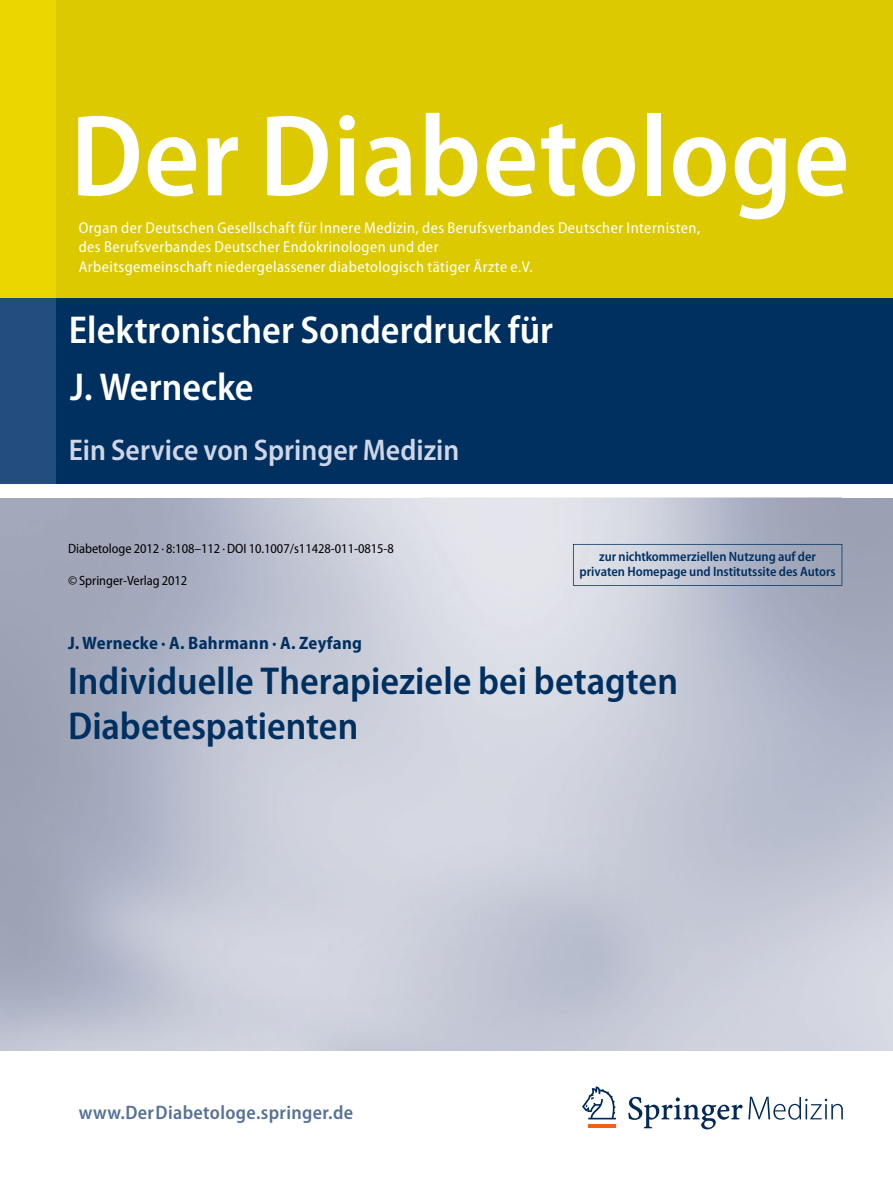
<style>
.page{position:relative;width:893px;height:1178px;background:#fff}
.page>*{position:absolute;margin:0;border:0;box-sizing:border-box;transform-origin:0 0}
.t1{font:600 semi-condensed 117px "Myriad Pro";letter-spacing:.01em;color:#fff}
.t2{font:600 semi-condensed 39px/45px "Myriad Pro";color:#003060}
.t3{font:600 semi-condensed 39px "Myriad Pro";color:#fff}
.t4{font:600 semi-condensed 30px "Myriad Pro";color:#d0d6e5}
.t5{font:600 semi-condensed 19.5px "Myriad Pro";letter-spacing:.02em;color:#55719a}
.t6{font:700 semi-condensed 18px "Myriad Pro";letter-spacing:.015em;color:#003060}
.t7{font:semi-condensed 15.75px/19.5px "Myriad Pro";letter-spacing:.03em;color:#fff}
.t8{font:600 semi-condensed 13.5px/15px "Myriad Pro";letter-spacing:-.005em;color:#003060;text-align:center}
.t9{font:semi-condensed 13.5px "Myriad Pro";color:#000}
</style>
<div class="page">
<div style="left:55px;top:298px;width:838px;height:185px;background:#003060"></div>
<div style="left:0;top:298px;width:55px;height:185px;background:#224d7c"></div>
<img style="left:0;top:497px;width:893px;height:553px">
<svg style="left:573px;top:544px;width:269px;height:42px;background:#b4baca"></svg>
<div style="left:55px;top:0;width:838px;height:298px;background:#ddc900"></div>
<div style="left:0;top:0;width:55px;height:298px;background:#ebd600"></div>
<hr style="left:588px;top:1125px;width:28px;height:3px;background:#f76013">
<svg style="left:582px;top:1086px;width:34px;height:33px"></svg>
<svg style="left:628px;top:1097px;width:215px;height:32px"></svg>
<h1 class="t1" style="left:70px;top:92px;width:781px">Der Diabetologe</h1>
<p class="t7" style="left:79px;top:218px;width:623px">Organ der Deutschen Gesellschaft für Innere Medizin, des Berufsverbandes Deutscher Internisten, des Berufsverbandes Deutscher Endokrinologen und der<br>Arbeitsgemeinschaft niedergelassener diabetologisch tätiger Ärzte e.V.</p>
<h2 class="t3" style="left:69px;top:308px;width:486px">Elektronischer Sonderdruck für</h2>
<h2 class="t3" style="left:70px;top:365px;width:185px">J. Wernecke</h2>
<h3 class="t4" style="left:69px;top:433px;width:392px">Ein Service von Springer Medizin</h3>
<p class="t9" style="left:68px;top:541px;width:327px">Diabetologe 2012 · 8:108–112 · DOI 10.1007/s11428-011-0815-8</p>
<p class="t9" style="left:68px;top:573px;width:121px">© Springer-Verlag 2012</p>
<p class="t8" style="left:580px;top:549px;width:258px">zur nichtkommerziellen Nutzung auf der privaten Homepage und Institutssite des Autors</p>
<p class="t6" style="left:68px;top:632px;width:296px">J. Wernecke · A. Bahrmann · A. Zeyfang</p>
<h2 class="t2" style="left:68px;top:659px;width:611px">Individuelle Therapieziele bei betagten<br>Diabetespatienten</h2>
<p class="t5" style="left:79px;top:1102px;width:276px">www.DerDiabetologe.springer.de</p>
</div>
